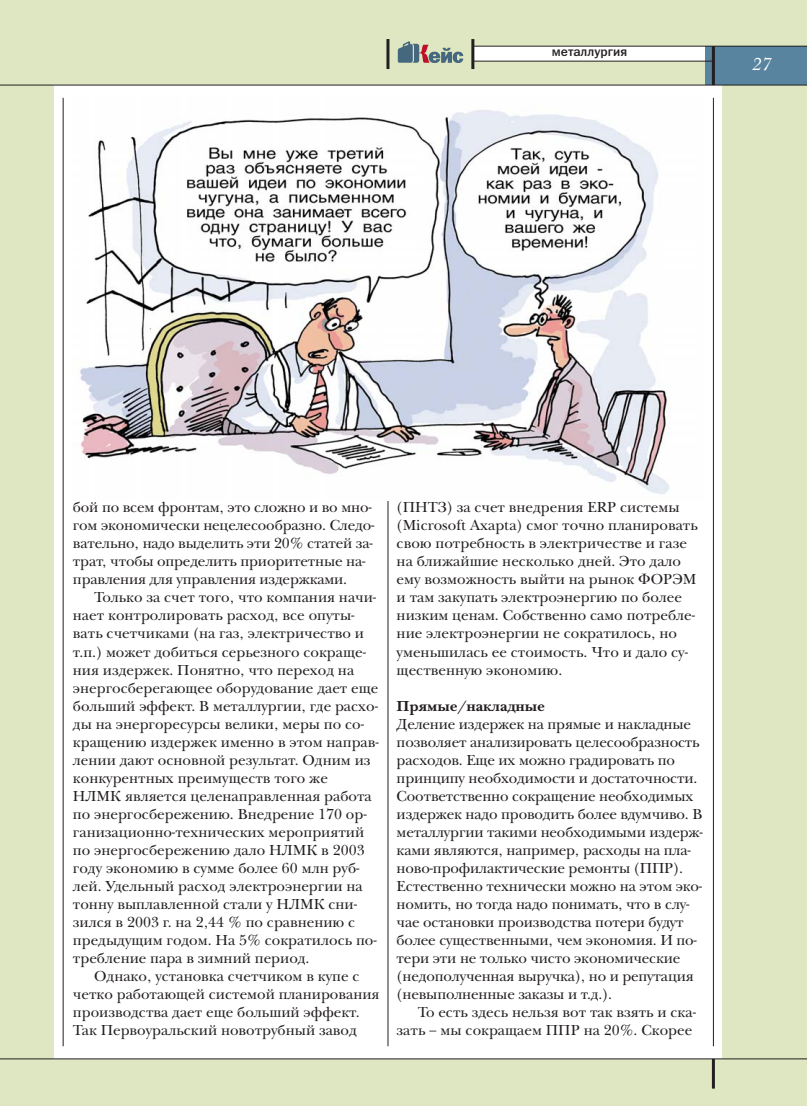
<style>
.page{position:relative;width:807px;height:1106px;background:#fff}
.page>*{position:absolute;margin:0;border:0;box-sizing:border-box;transform-origin:0 0}
.t1{font:italic 18px "New Baskerville C";color:#fff}
.t2{font:15px/18px "New Baskerville C";color:#231f20}
.t3{font:700 15px "New Baskerville C";letter-spacing:-.01em;color:#231f20}
.t4{font:12.75px "Franklin Gothic Medium C";color:#231f20}
</style>
<div class="page">
<div style="left:0;top:0;width:807px;height:1105px;background:#dee7c1"></div>
<div style="left:55px;top:85px;width:667px;height:974px;background:#fff"></div>
<hr style="left:0;top:1058px;width:807px;height:1px;background:#231f20">
<hr style="left:63px;top:98px;width:1px;height:948px;background:#231f20">
<hr style="left:388px;top:98px;width:1px;height:948px;background:#231f20">
<hr style="left:713px;top:98px;width:1px;height:948px;background:#231f20">
<hr style="left:712px;top:1058px;width:3px;height:30px;background:#231f20">
<div style="left:474px;top:46px;width:239px;height:15px;background:#fff"></div>
<svg style="left:398px;top:41px;width:65px;height:22px"></svg>
<hr style="left:471px;top:39px;width:3px;height:30px;background:#231f20">
<hr style="left:386px;top:39px;width:3px;height:30px;background:#231f20">
<div style="left:705px;top:46px;width:102px;height:39px;background:#59849f"></div>
<hr style="left:712px;top:46px;width:3px;height:39px;background:#231f20">
<hr style="left:474px;top:46px;width:333px;height:1px;background:#231f20">
<hr style="left:474px;top:61px;width:239px;height:1px;background:#231f20">
<hr style="left:0;top:85px;width:807px;height:1px;background:#231f20">
<img style="left:80px;top:98px;width:590px;height:403px">
<p class="t4" style="left:552px;top:47px;width:77px">металлургия</p>
<p class="t1" style="left:751px;top:57px;width:21px">27</p>
<p class="t2" style="left:73px;top:500px;width:303px">бой по всем фронтам, это сложно и во мно&shy;гом экономически нецелесообразно. Следо&shy;вательно, надо выделить эти 20% статей за&shy;трат, чтобы определить приоритетные на&shy;правления для управления издержками.</p>
<p class="t2" style="left:73px;top:590px;width:307px;text-indent:21px">Только за счет того, что компания начи&shy;нает контролировать расход, все опуты&shy;вать счетчиками (на газ, электричество и т.п.) может добиться серьезного сокраще&shy;ния издержек. Понятно, что переход на энергосберегающее оборудование дает еще больший эффект. В металлургии, где расхо&shy;ды на энергоресурсы велики, меры по со&shy;кращению издержек именно в этом направ&shy;лении дают основной результат. Одним из конкурентных преимуществ того же НЛМК является целенаправленная работа по энергосбережению. Внедрение 170 ор&shy;ганизационно-технических мероприятий по энергосбережению дало НЛМК в 2003 году экономию в сумме более 60 млн руб&shy;лей. Удельный расход электроэнергии на тонну выплавленной стали у НЛМК сни&shy;зился в 2003 г. на 2,44 % по сравнению с предыдущим годом. На 5% сократилось по&shy;требление пара в зимний период.</p>
<p class="t2" style="left:73px;top:968px;width:308px;text-indent:21px">Однако, установка счетчиком в купе с четко работающей системой планирования производства дает еще больший эффект.<br>Так Первоуральский новотрубный завод</p>
<p class="t2" style="left:397px;top:500px;width:303px">(ПНТЗ) за счет внедрения ERP системы (Microsoft Axapta) смог точно планировать свою потребность в электричестве и газе на ближайшие несколько дней. Это дало ему возможность выйти на рынок ФОРЭМ и там закупать электроэнергию по более низким ценам. Собственно само потребле&shy;ние электроэнергии не сократилось, но уменьшилась ее стоимость. Что и дало су&shy;щественную экономию.</p>
<p class="t3" style="left:397px;top:700px;width:150px">Прямые/накладные</p>
<p class="t2" style="left:397px;top:716px;width:308px">Деление издержек на прямые и накладные позволяет анализировать целесообразность расходов. Еще их можно градировать по принципу необходимости и достаточности.<br>Соответственно сокращение необходимых издержек надо проводить более вдумчиво. В металлургии такими необходимыми издерж&shy;ками являются, например, расходы на пла&shy;ново-профилактические ремонты (ППР).<br>Естественно технически можно на этом эко&shy;номить, но тогда надо понимать, что в слу&shy;чае остановки производства потери будут более существенными, чем экономия. И по&shy;тери эти не только чисто экономические (недополученная выручка), но и репутация (невыполненные заказы и т.д.).</p>
<p class="t2" style="left:397px;top:1004px;width:301px;text-align:right">То есть здесь нельзя вот так взять и ска&shy;зать – мы сокращаем ППР на 20%. Скорее</p>
</div>
